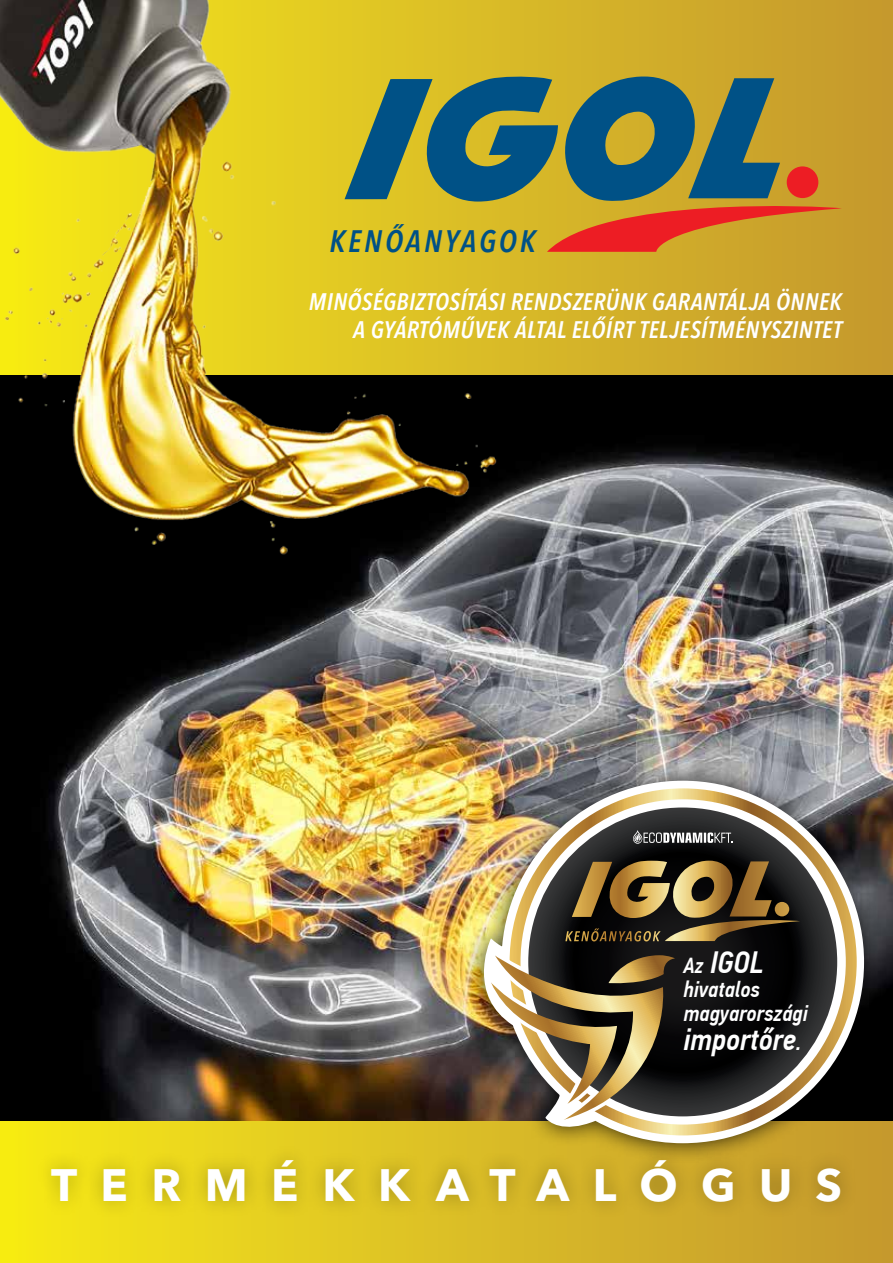
<style>
.page{position:relative;width:893px;height:1263px;background:#fff}
.page>*{position:absolute;margin:0;border:0;box-sizing:border-box;transform-origin:0 0}
.t1{font:700 45px "Avenir Next LT Pro";letter-spacing:.52em;color:#fff}
.t2{font:italic 500 30.9px "PF Din Text Cond Pro";color:#fff}
.t3{font:italic 600 condensed 30.75px "Avenir Next LT Pro";letter-spacing:.09em;color:#005186}
.t4{font:italic 600 condensed 23.7px/28.5px "Avenir Next LT Pro";letter-spacing:.015em;color:#fff;text-align:right}
.t5{font:italic 500 22.5px/24.3px "PF Din Text Cond Pro";color:#fff}
.s1{font-size:21.75px}
.s2{font-size:22.5px}
</style>
<div class="page">
<img style="left:1px;top:374px;width:892px;height:747px">
<svg style="left:521px;top:0;width:372px;height:374px;background:#cca62a"></svg>
<div style="left:0;top:1121px;width:893px;height:142px;background:linear-gradient(to right,#f6e918,#c39730)"></div>
<div style="left:34px;top:1142px;width:824px;height:78px;background:#000;opacity:.27"></div>
<div style="left:787px;top:166px;width:31px;height:32px;background:#ed1d24;border-radius:50%"></div>
<svg style="left:547px;top:196px;width:295px;height:56px;background:#d87428"></svg>
<svg style="left:521px;top:76px;width:259px;height:129px;background:#58785e"></svg>
<div style="left:464px;top:760px;width:420px;height:403px;background:#000;opacity:.75"></div>
<img style="left:482px;top:781px;width:382px;height:362px">
<img style="left:510px;top:788px;width:347px;height:347px">
<svg style="left:528px;top:807px;width:309px;height:309px;background:#1b1b1c"></svg>
<svg style="left:565px;top:861px;width:235px;height:80px;background:#604d2a"></svg>
<svg style="left:633px;top:830px;width:99px;height:14px"></svg>
<svg style="left:487px;top:951px;width:192px;height:172px;background:#7f7054"></svg>
<img style="left:0;top:0;width:521px;height:560px">
<p class="t3" style="left:330px;top:223px;width:208px">KENŐANYAGOK</p>
<p class="t4" style="left:309px;top:287px;width:535px">MINŐSÉGBIZTOSÍTÁSI RENDSZERÜNK GARANTÁLJA ÖNNEK<br>A GYÁRTÓMŰVEK ÁLTAL ELŐÍRT TELJESÍTMÉNYSZINTET</p>
<h2 class="t2" style="left:683px;top:944px;width:82px"><span class="s1">Az</span> IGOL</h2>
<p class="t5" style="left:683px;top:977px;width:126px">hivatalos magyarországi</p>
<h2 class="t2" style="left:683px;top:1021px;width:120px">importőre<span class="s2">.</span></h2>
<h1 class="t1" style="left:51px;top:1157px;width:792px">TERMÉKKATALÓGUS</h1>
</div>
